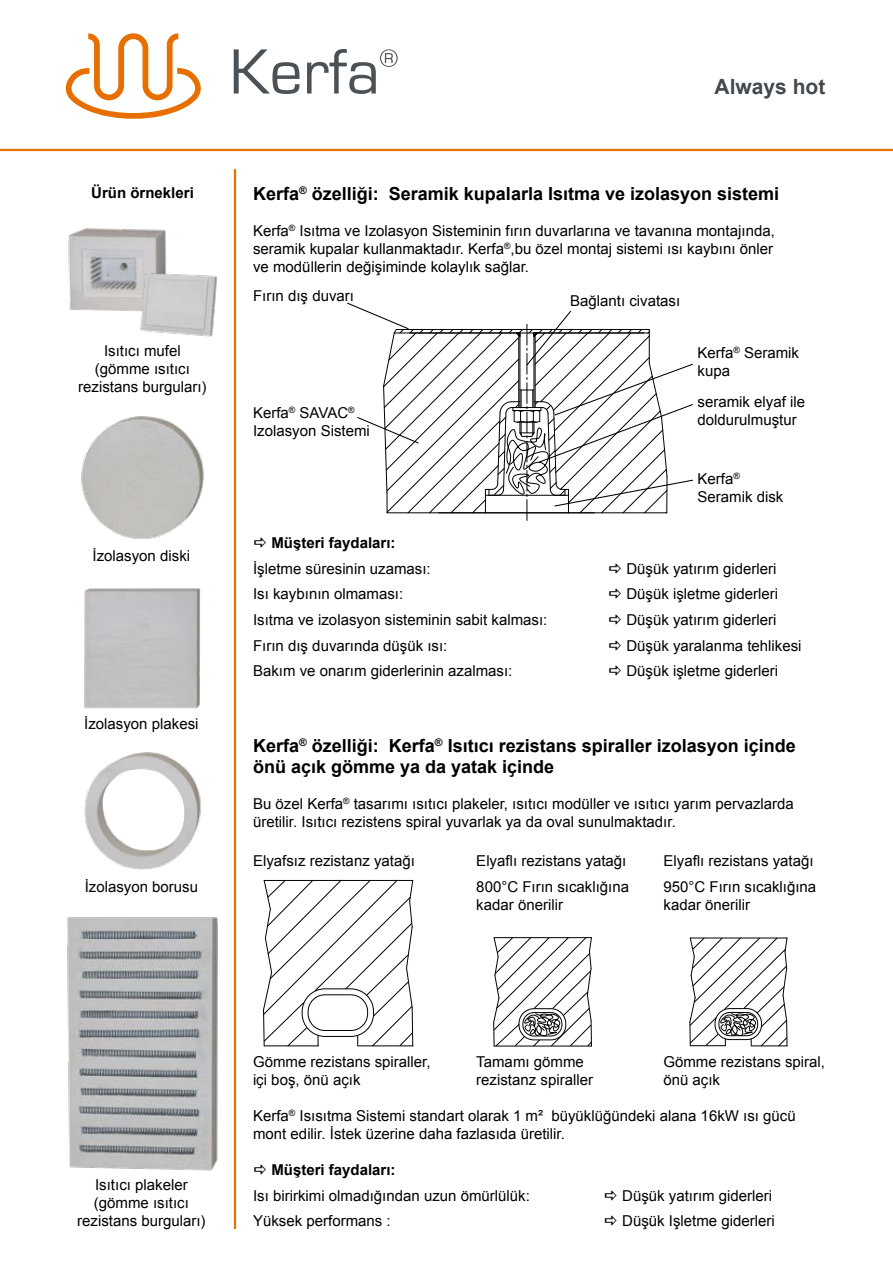
<style>
.page{position:relative;width:893px;height:1263px;background:#fff}
.page>*{position:absolute;margin:0;border:0;box-sizing:border-box;transform-origin:0 0}
.t1{font:700 21px "Arial";color:#44494d}
.t2{font:700 18px/21.6px "Arial";color:#000}
.t3{font:15px/18px "Arial";color:#000}
.t4{font:700 15px "Arial";color:#000}
</style>
<div class="page">
<svg style="left:234px;top:49px;width:65px;height:45px"></svg>
<svg style="left:307px;top:49px;width:91px;height:45px"></svg>
<svg style="left:65px;top:33px;width:136px;height:86px"></svg>
<hr style="left:0;top:149px;width:893px;height:2px;background:#e97100">
<img style="left:67px;top:917px;width:151px;height:254px">
<img style="left:84px;top:588px;width:116px;height:121px">
<img style="left:68px;top:228px;width:98px;height:83px">
<img style="left:131px;top:242px;width:86px;height:95px">
<img style="left:84px;top:752px;width:117px;height:118px">
<img style="left:81px;top:416px;width:123px;height:124px">
<svg style="left:263px;top:879px;width:150px;height:168px"></svg>
<svg style="left:493px;top:937px;width:99px;height:110px"></svg>
<svg style="left:689px;top:937px;width:99px;height:110px"></svg>
<svg style="left:347px;top:302px;width:346px;height:218px"></svg>
<hr style="left:234px;top:169px;width:2px;height:1060px;background:#e97100">
<p class="t4" style="left:91px;top:183px;width:104px">Ürün örnekleri</p>
<p class="t3" style="left:78px;top:342px;width:130px;text-align:center">Isıtıcı mufel (gömme ısıtıcı rezistans burguları)</p>
<p class="t3" style="left:93px;top:547px;width:99px">İzolasyon diski</p>
<p class="t3" style="left:84px;top:714px;width:116px">İzolasyon plakesi</p>
<p class="t3" style="left:85px;top:878px;width:115px">İzolasyon borusu</p>
<h1 class="t1" style="left:714px;top:72px;width:112px">Always hot</h1>
<p class="t2" style="left:253px;top:184px;width:527px">Kerfa<sup>®</sup> özelliği: Seramik kupalarla Isıtma ve izolasyon sistemi</p>
<p class="t3" style="left:253px;top:222px;width:523px;text-align:justify">Kerfa<sup>®</sup> Isıtma ve Izolasyon Sisteminin fırın duvarlarına ve tavanına montajında, seramik kupalar kullanmaktadır. Kerfa<sup>®</sup>,bu özel montaj sistemi ısı kaybını önler ve modüllerin değişiminde kolaylık sağlar.</p>
<p class="t3" style="left:253px;top:287px;width:102px">Fırın dış duvarı</p>
<p class="t3" style="left:570px;top:292px;width:112px">Bağlantı civatası</p>
<p class="t3" style="left:698px;top:343px;width:103px">Kerfa<sup>®</sup> Seramik kupa</p>
<p class="t3" style="left:698px;top:393px;width:109px">seramik elyaf ile doldurulmuştur</p>
<p class="t3" style="left:253px;top:404px;width:118px">Kerfa<sup>®</sup> SAVAC<sup>®<br></sup>Izolasyon Sistemi</p>
<p class="t3" style="left:698px;top:470px;width:87px">Kerfa<sup>®<br></sup>Seramik disk</p>
<p class="t4" style="left:271px;top:533px;width:126px">Müşteri faydaları:</p>
<p class="t3" style="left:253px;top:559px;width:179px">İşletme süresinin uzaması:</p>
<p class="t3" style="left:626px;top:559px;width:152px">Düşük yatırım giderleri</p>
<p class="t3" style="left:253px;top:585px;width:152px">Isı kaybının olmaması:</p>
<p class="t3" style="left:626px;top:585px;width:153px">Düşük işletme giderleri</p>
<p class="t3" style="left:253px;top:611px;width:296px">Isıtma ve izolasyon sisteminin sabit kalması:</p>
<p class="t3" style="left:626px;top:611px;width:152px">Düşük yatırım giderleri</p>
<p class="t3" style="left:253px;top:636px;width:196px">Fırın dış duvarında düşük ısı:</p>
<p class="t3" style="left:626px;top:636px;width:177px">Düşük yaralanma tehlikesi</p>
<p class="t3" style="left:253px;top:662px;width:261px">Bakım ve onarım giderlerinin azalması:</p>
<p class="t3" style="left:626px;top:662px;width:153px">Düşük işletme giderleri</p>
<p class="t2" style="left:253px;top:735px;width:544px">Kerfa<sup>®</sup> özelliği: Kerfa<sup>®</sup> Isıtıcı rezistans spiraller izolasyon iҫinde önü aҫık gömme ya da yatak iҫinde</p>
<p class="t3" style="left:253px;top:795px;width:542px">Bu özel Kerfa<sup>®</sup> tasarımı ısıtıcı plakeler, ısıtıcı modüller ve ısıtıcı yarım pervazlarda üretilir. Isıtıcı rezistens spiral yuvarlak ya da oval sunulmaktadır.</p>
<p class="t3" style="left:253px;top:852px;width:163px">Elyafsız rezistanz yatağı</p>
<p class="t3" style="left:476px;top:848px;width:154px;line-height:25.7px">Elyaflı rezistans yatağı<br>800°C Fırın sıcaklığına</p>
<p class="t3" style="left:476px;top:895px;width:88px">kadar önerilir</p>
<p class="t3" style="left:663px;top:848px;width:154px;line-height:25.7px">Elyaflı rezistans yatağı<br>950°C Fırın sıcaklığına</p>
<p class="t3" style="left:663px;top:895px;width:88px">kadar önerilir</p>
<p class="t3" style="left:77px;top:1175px;width:130px;text-align:center">Isıtıcı plakeler (gömme ısıtıcı rezistans burguları)</p>
<p class="t3" style="left:253px;top:1052px;width:179px">Gömme rezistans spiraller, iҫi boş, önü aҫık</p>
<p class="t3" style="left:476px;top:1053px;width:118px">Tamamı gömme rezistanz spiraller</p>
<p class="t3" style="left:663px;top:1052px;width:163px">Gömme rezistans spiral, önü aҫık</p>
<p class="t3" style="left:253px;top:1107px;width:544px">Kerfa<sup>®</sup> Isısıtma Sistemi standart olarak 1 m² büyüklüğündeki alana 16kW ısı gücü mont edilir. İstek üzerine daha fazlasıda üretilir.</p>
<p class="t4" style="left:271px;top:1160px;width:126px">Müşteri faydaları:</p>
<p class="t3" style="left:253px;top:1187px;width:278px">Isı birirkimi olmadığından uzun ömürlülük:</p>
<p class="t3" style="left:622px;top:1187px;width:152px">Düşük yatırım giderleri</p>
<p class="t3" style="left:253px;top:1212px;width:139px">Yüksek performans :</p>
<p class="t3" style="left:622px;top:1212px;width:154px">Düşük Işletme giderleri</p>
</div>
